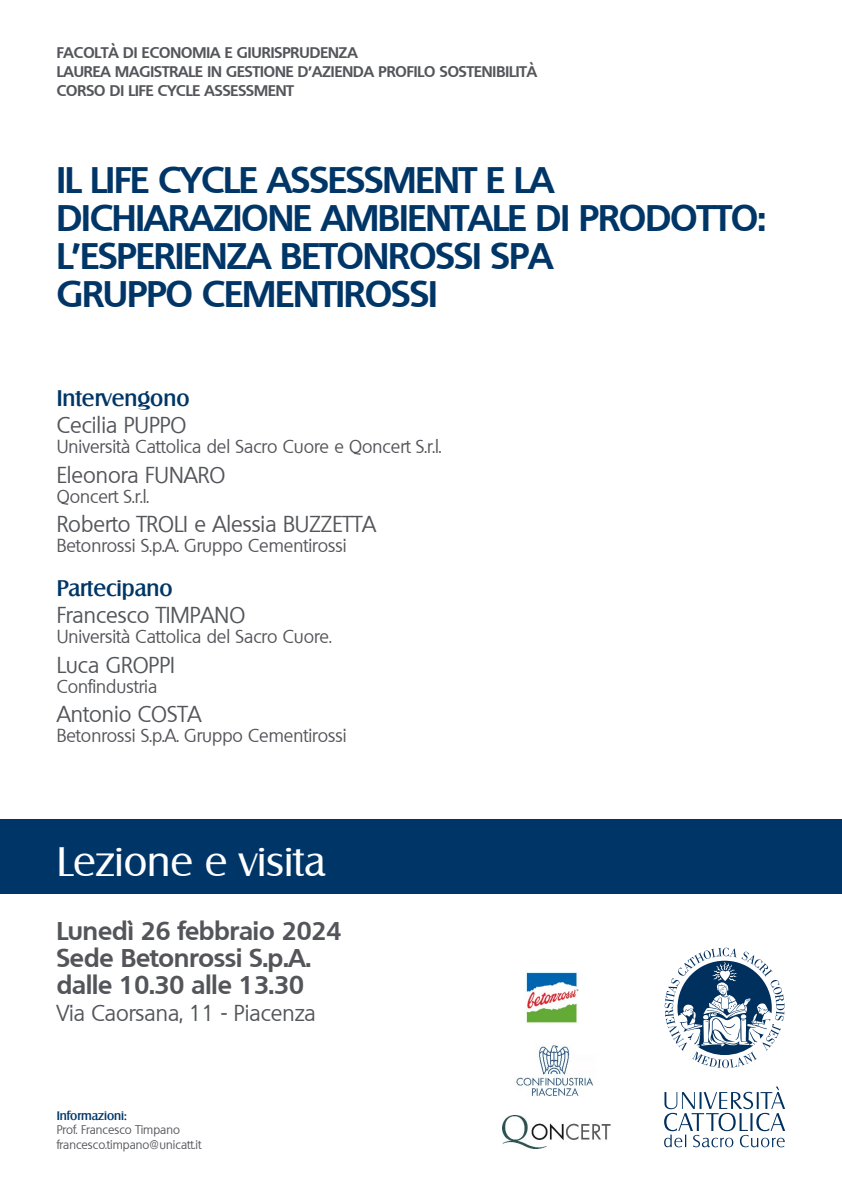
<style>
.page{position:relative;width:842px;height:1191px;background:#fff}
.page>*{position:absolute;margin:0;border:0;box-sizing:border-box;transform-origin:0 0}
.t1{font:40px "Salzburg";color:#fff}
.t2{font:700 36px/38px "Quebec";letter-spacing:-.015em;color:#003667}
.t3{font:700 25px/27px "Quebec";color:#54555a}
.t4{font:22px "Quebec";color:#54555a}
.t5{font:500 22px "Salzburg";color:#003667}
.t6{font:18px "Quebec";color:#54555a}
.t7{font:700 15px/19px "Quebec";color:#54555a}
.t8{font:12px/14.4px "Quebec";color:#54555a}
.t9{font:500 12px "Salzburg";color:#003667}
</style>
<div class="page">
<div style="left:0;top:819px;width:842px;height:75px;background:#003667"></div>
<svg style="left:665px;top:947px;width:119px;height:121px"></svg>
<svg style="left:664px;top:1086px;width:121px;height:61px"></svg>
<img style="left:526px;top:972px;width:53px;height:51px">
<img style="left:516px;top:1045px;width:77px;height:51px">
<img style="left:503px;top:1115px;width:108px;height:33px">
<p class="t7" style="left:57px;top:42px;width:482px">FACOLTÀ DI ECONOMIA E GIURISPRUDENZA<br>LAUREA MAGISTRALE IN GESTIONE D’AZIENDA PROFILO SOSTENIBILITÀ<br>CORSO DI LIFE CYCLE ASSESSMENT</p>
<h2 class="t2" style="left:57px;top:160px;width:711px">IL LIFE CYCLE ASSESSMENT E LA<br>DICHIARAZIONE AMBIENTALE DI PRODOTTO:<br>L’ESPERIENZA BETONROSSI SPA<br>GRUPPO CEMENTIROSSI</h2>
<p class="t5" style="left:57px;top:385px;width:134px">Intervengono</p>
<p class="t4" style="left:57px;top:411px;width:131px">Cecilia PUPPO</p>
<p class="t6" style="left:57px;top:435px;width:386px">Università Cattolica del Sacro Cuore e Qoncert S.r.l.</p>
<p class="t4" style="left:57px;top:460px;width:170px">Eleonora FUNARO</p>
<p class="t6" style="left:57px;top:484px;width:94px">Qoncert S.r.l.</p>
<p class="t4" style="left:57px;top:510px;width:321px">Roberto TROLI e Alessia BUZZETTA</p>
<p class="t6" style="left:57px;top:534px;width:291px">Betonrossi S.p.A. Gruppo Cementirossi</p>
<p class="t5" style="left:57px;top:575px;width:118px">Partecipano</p>
<p class="t4" style="left:57px;top:601px;width:190px">Francesco TIMPANO</p>
<p class="t6" style="left:57px;top:625px;width:276px">Università Cattolica del Sacro Cuore.</p>
<p class="t4" style="left:57px;top:650px;width:120px">Luca GROPPI</p>
<p class="t6" style="left:57px;top:674px;width:102px">Confindustria</p>
<p class="t4" style="left:57px;top:700px;width:146px">Antonio COSTA</p>
<p class="t6" style="left:57px;top:724px;width:291px">Betonrossi S.p.A. Gruppo Cementirossi</p>
<h1 class="t1" style="left:57px;top:837px;width:270px">Lezione e visita</h1>
<h3 class="t3" style="left:57px;top:917px;width:286px">Lunedì 26 febbraio 2024<br>Sede Betonrossi S.p.A. dalle 10.30 alle 13.30</h3>
<p class="t4" style="left:57px;top:999px;width:261px">Via Caorsana, 11 - Piacenza</p>
<p class="t9" style="left:57px;top:1108px;width:72px">Informazioni:</p>
<p class="t8" style="left:57px;top:1122px;width:146px">Prof. Francesco Timpano francesco.timpano@unicatt.it</p>
</div>
